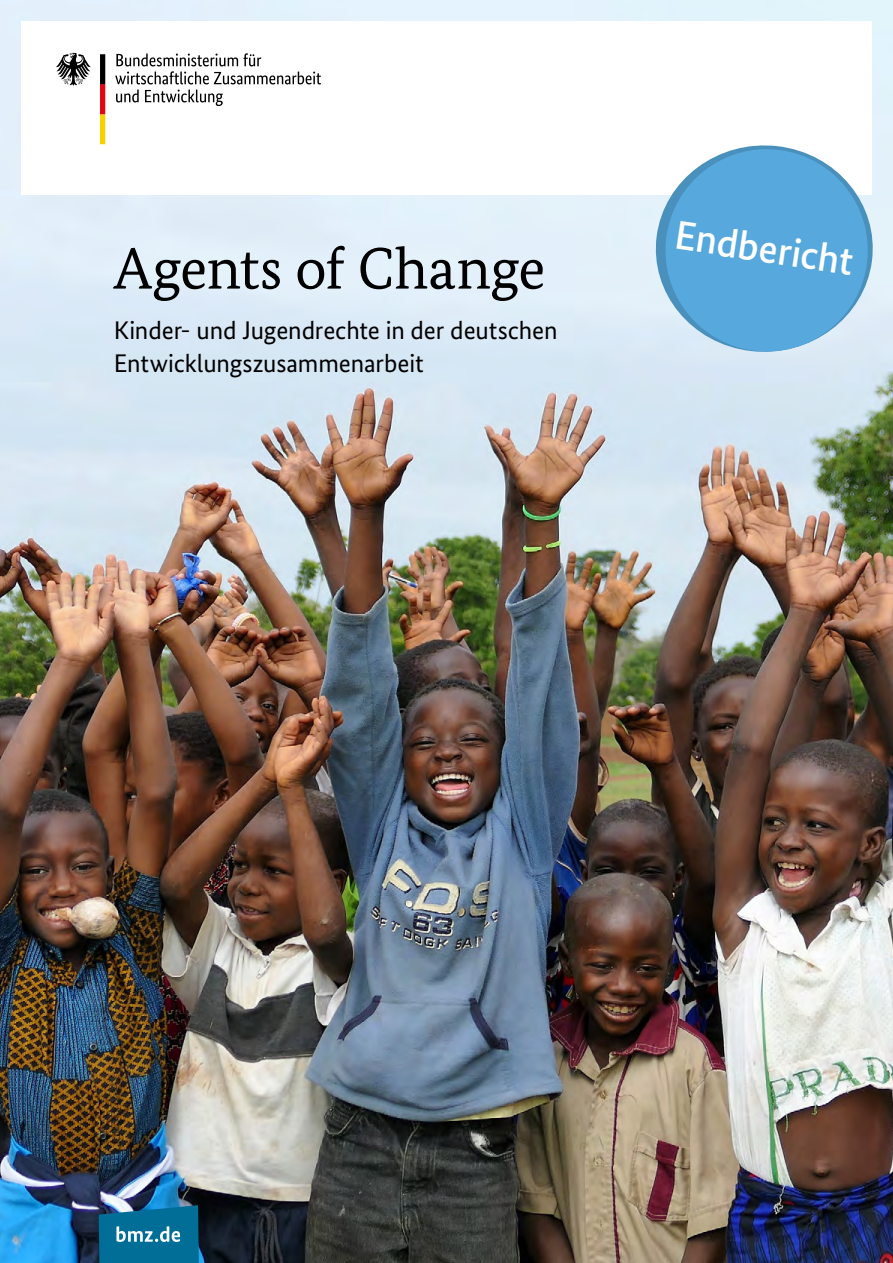
<style>
.page{position:relative;width:893px;height:1263px;background:#fff}
.page>*{position:absolute;margin:0;border:0;box-sizing:border-box;transform-origin:0 0}
.t1{font:58.5px "Bundes Serif";letter-spacing:-.005em;color:#000}
.t2{font:500 40.35px "Bundes Sans";color:#fff}
.t3{font:25.5px/33px "Bundes Sans";letter-spacing:-.005em;color:#000}
</style>
<div class="page">
<img style="left:0;top:0;width:893px;height:1263px">
<div style="left:21px;top:21px;width:851px;height:173px;background:#fff"></div>
<svg style="left:99px;top:1205px;width:100px;height:58px;background:#17779d"></svg>
<svg style="left:115px;top:53px;width:206px;height:53px"></svg>
<svg style="left:56px;top:53px;width:35px;height:32px"></svg>
<svg style="left:100px;top:54px;width:5px;height:90px"></svg>
<svg style="left:649px;top:139px;width:230px;height:219px;fill:#e3f2fa"></svg>
<svg style="left:659px;top:143px;width:215px;height:214px;background:#78b8e1"></svg>
<h1 class="t1" style="left:114px;top:233px;width:433px">Agents of Change</h1>
<p class="t3" style="left:114px;top:313px;width:445px">Kinder- und Jugendrechte in der deutschen<br>Entwicklungszusammenarbeit</p>
<h2 class="t2" style="left:679px;top:209px;width:182px;rotate:9deg">Endbericht</h2>
</div>
